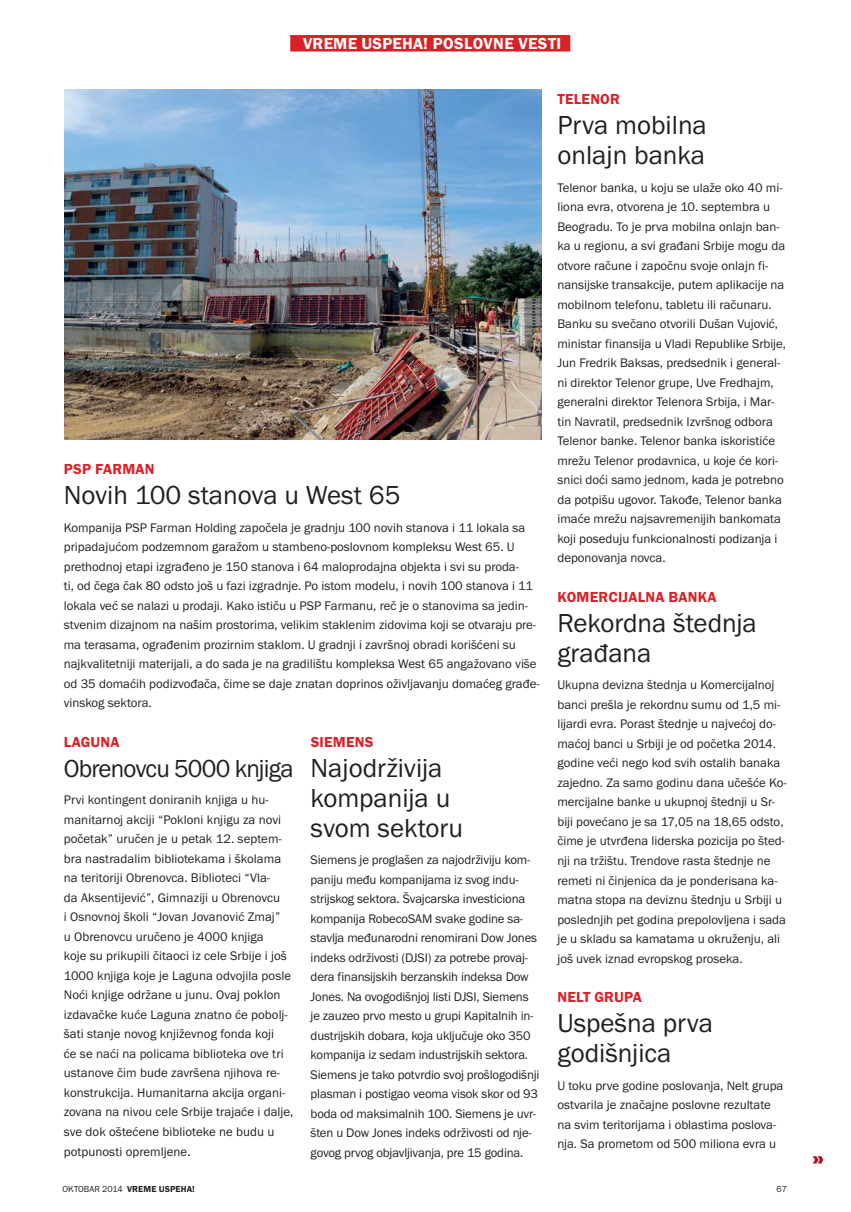
<style>
.page{position:relative;width:851px;height:1212px;background:#fff}
.page>*{position:absolute;margin:0;border:0;box-sizing:border-box;transform-origin:0 0}
.t1{font:27px/30px "Franklin Got Itc TOT Boo";color:#231f20}
.t2{font:25.5px "Franklin Got Itc TOT Boo";letter-spacing:-.03em;color:#231f20}
.t3{font:800 24px "Adelle";color:#b11116}
.t4{font:16.5px "Franklin Got Itc TOT Dem";letter-spacing:.015em;color:#fff}
.t5{font:15px "Franklin Got Itc TOT Dem";letter-spacing:.015em;color:#da2128}
.t6{font:12.9px/19.5px "Franklin Got Itc TOT Boo";color:#231f20}
.t7{font:9px "Franklin Got Itc TOT Dem";letter-spacing:.01em;color:#231f20}
.t8{font:9px "Franklin Got Itc TOT Boo";color:#231f20}
.s1{font-family:"Franklin Got Itc TOT Boo"}
</style>
<div class="page">
<div style="left:290px;top:35px;width:280px;height:17px;background:#da2128"></div>
<img style="left:65px;top:89px;width:476px;height:351px">
<p class="t4" style="left:303px;top:38px;width:259px">VREME USPEHA! POSLOVNE VESTI</p>
<p class="t5" style="left:64px;top:464px;width:92px">PSP FARMAN</p>
<p class="t1" style="left:64px;top:481px;width:338px">Novih 100 stanova u West 65</p>
<p class="t6" style="left:64px;top:518px;width:477px">Kompanija PSP Farman Holding započela je gradnju 100 novih stanova i 11 lokala sa pripadajućom podzemnom garažom u stambeno-poslovnom kompleksu West 65. U prethodnoj etapi izgrađeno je 150 stanova i 64 maloprodajna objekta i svi su proda-<br>ti, od čega čak 80 odsto još u fazi izgradnje. Po istom modelu, i novih 100 stanova i 11 lokala već se nalazi u prodaji. Kako ističu u PSP Farmanu, reč je o stanovima sa jedin&shy;stvenim dizajnom na našim prostorima, velikim staklenim zidovima koji se otvaraju pre&shy;ma terasama, ograđenim prozirnim staklom. U gradnji i završnoj obradi korišćeni su najkvalitetniji materijali, a do sada je na gradilištu kompleksa West 65 angažovano više od 35 domaćih podizvođača, čime se daje znatan doprinos oživljavanju domaćeg građe&shy;vinskog sektora.</p>
<p class="t5" style="left:64px;top:737px;width:57px">LAGUNA</p>
<p class="t2" style="left:64px;top:758px;width:231px">Obrenovcu 5000 knjiga</p>
<p class="t6" style="left:64px;top:791px;width:231px">Prvi kontingent doniranih knjiga u hu&shy;manitarnoj akciji “Pokloni knjigu za novi početak” uručen je u petak 12. septem&shy;bra nastradalim bibliotekama i školama na teritoriji Obrenovca. Biblioteci “Vla-<br>da Aksentijević”, Gimnaziji u Obrenovcu<br>i Osnovnoj školi “Jovan Jovanović Zmaj”<br>u Obrenovcu uručeno je 4000 knjiga<br>koje su prikupili čitaoci iz cele Srbije i još 1000 knjiga koje je Laguna odvojila posle Noći knjige održane u junu. Ovaj poklon izdavačke kuće Laguna znatno će pobolj&shy;šati stanje novog književnog fonda koji<br>će se naći na policama biblioteka ove tri ustanove čim bude završena njihova re&shy;konstrukcija. Humanitarna akcija organi&shy;zovana na nivou cele Srbije trajaće i dalje, sve dok oštećene biblioteke ne budu u potpunosti opremljene.</p>
<p class="t5" style="left:310px;top:737px;width:64px">SIEMENS</p>
<p class="t1" style="left:310px;top:754px;width:154px">Najodrživija kompanija u svom sektoru</p>
<p class="t6" style="left:310px;top:851px;width:230px">Siemens je proglašen za najodrživiju kom&shy;paniju među kompanijama iz svog indu&shy;strijskog sektora. Švajcarska investiciona kompanija RobecoSAM svake godine sa&shy;stavlja međunarodni renomirani Dow Jones indeks održivosti (DJSI) za potrebe provaj&shy;dera finansijskih berzanskih indeksa Dow Jones. Na ovogodišnjoj listi DJSI, Siemens je zauzeo prvo mesto u grupi Kapitalnih in&shy;dustrijskih dobara, koja uključuje oko 350 kompanija iz sedam industrijskih sektora.<br>Siemens je tako potvrdio svoj prošlogodišnji plasman i postigao veoma visok skor od 93 boda od maksimalnih 100. Siemens je uvr&shy;šten u Dow Jones indeks održivosti od nje&shy;govog prvog objavljivanja, pre 15 godina.</p>
<p class="t5" style="left:557px;top:94px;width:64px">TELENOR</p>
<p class="t1" style="left:557px;top:111px;width:151px">Prva mobilna onlajn banka</p>
<p class="t6" style="left:557px;top:178px;width:230px">Telenor banka, u koju se ulaže oko 40 mi&shy;liona evra, otvorena je 10. septembra u Beogradu. To je prva mobilna onlajn ban&shy;ka u regionu, a svi građani Srbije mogu da otvore račune i započnu svoje onlajn fi&shy;nansijske transakcije, putem aplikacije na mobilnom telefonu, tabletu ili računaru.<br>Banku su svečano otvorili Dušan Vujović, ministar finansija u Vladi Republike Srbije, Jun Fredrik Baksas, predsednik i general&shy;ni direktor Telenor grupe, Uve Fredhajm, generalni direktor Telenora Srbija, i Mar&shy;tin Navratil, predsednik Izvršnog odbora Telenor banke. Telenor banka iskoristiće mrežu Telenor prodavnica, u koje će kori&shy;snici doći samo jednom, kada je potrebno da potpišu ugovor. Takođe, Telenor banka imaće mrežu najsavremenijih bankomata koji poseduju funkcionalnosti podizanja i deponovanja novca.</p>
<p class="t5" style="left:557px;top:592px;width:160px">KOMERCIJALNA BANKA</p>
<p class="t1" style="left:557px;top:609px;width:201px">Rekordna štednja građana</p>
<p class="t6" style="left:557px;top:676px;width:231px">Ukupna devizna štednja u Komercijalnoj banci prešla je rekordnu sumu od 1,5 mi&shy;lijardi evra. Porast štednje u najvećoj do&shy;maćoj banci u Srbiji je od početka 2014. godine veći nego kod svih ostalih banaka zajedno. Za samo godinu dana učešće Ko&shy;mercijalne banke u ukupnoj štednji u Sr&shy;biji povećano je sa 17,05 na 18,65 odsto, čime je utvrđena liderska pozicija po šted&shy;nji na tržištu. Trendove rasta štednje ne remeti ni činjenica da je ponderisana ka&shy;matna stopa na deviznu štednju u Srbiji u poslednjih pet godina prepolovljena i sada je u skladu sa kamatama u okruženju, ali još uvek iznad evropskog proseka.</p>
<p class="t5" style="left:557px;top:992px;width:86px">NELT GRUPA</p>
<p class="t1" style="left:557px;top:1009px;width:157px">Uspešna prva godišnjica</p>
<p class="t6" style="left:557px;top:1076px;width:227px">U toku prve godine poslovanja, Nelt grupa ostvarila je značajne poslovne rezultate na svim teritorijama i oblastima poslova&shy;nja. Sa prometom od 500 miliona evra u</p>
<p class="t7" style="left:62px;top:1186px;width:134px"><span class="s1">OKTOBAR 2014</span> VREME USPEHA!</p>
<p class="t8" style="left:776px;top:1186px;width:12px">67</p>
<p class="t3" style="left:812px;top:1148px;width:13px">»</p>
</div>
